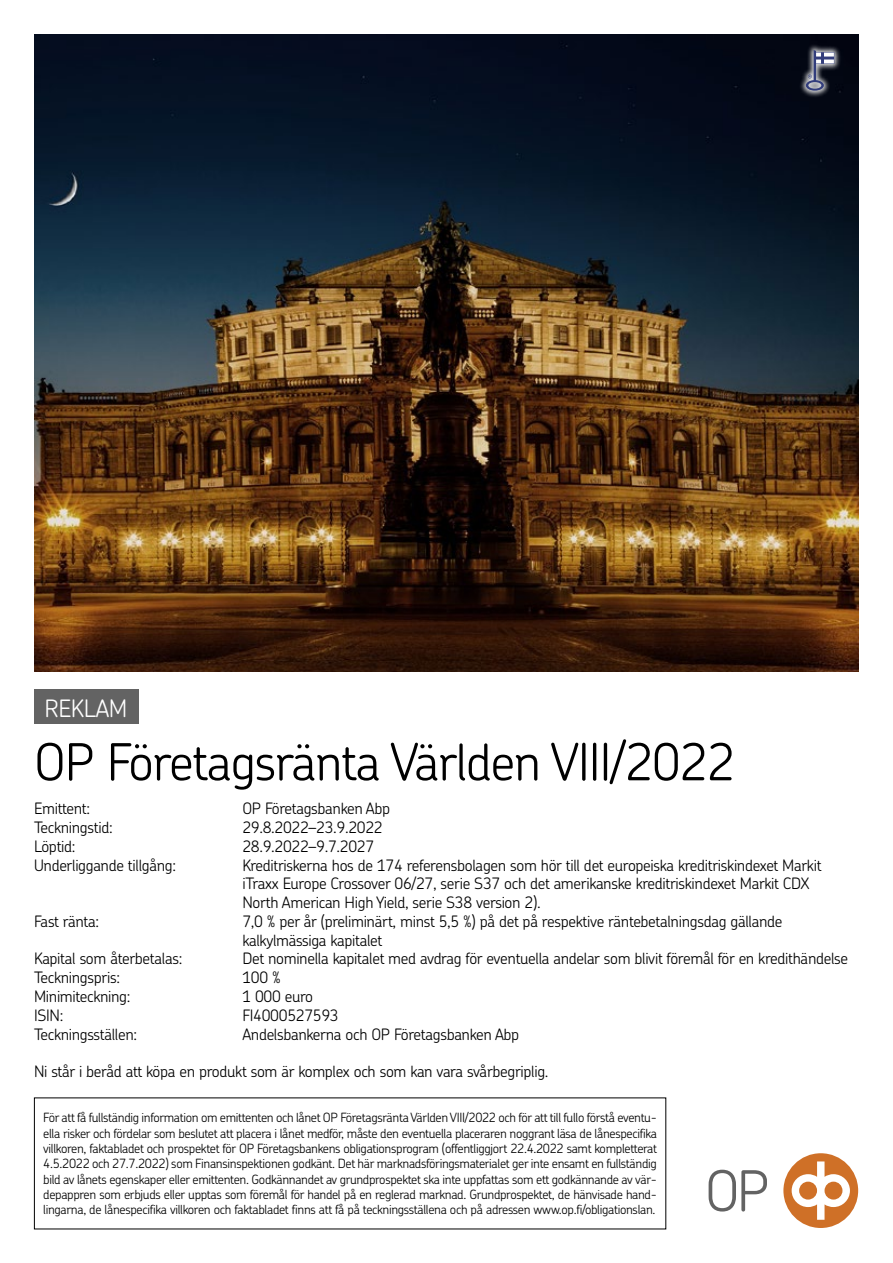
<style>
.page{position:relative;width:893px;height:1263px;background:#fff}
.page>*{position:absolute;margin:0;border:0;box-sizing:border-box;transform-origin:0 0}
.KANNEN_OTSIKKO{font:300 51px "OP Chevin Pro";letter-spacing:-.025em;color:#000}
.Palkin_teksti{font:300 24px "OP Chevin Pro";letter-spacing:-.025em;color:#fff}
.KANNEN_TEKSTI{font:300 15.75px/18.8px "OP Chevin Pro";letter-spacing:-.02em;color:#000}
.kannen_pikkuteksti{font:300 12.75px/15.3px "OP Chevin Pro";letter-spacing:-.025em;color:#000;text-align:justify}
</style>
<div class="page">
<img style="left:34px;top:34px;width:825px;height:638px">
<div style="left:798px;top:43px;width:44px;height:54px;background:#fff;opacity:.84"></div>
<svg style="left:806px;top:50px;width:28px;height:41px"></svg>
<div style="left:34px;top:690px;width:104px;height:34px;background:#636363"></div>
<svg style="left:709px;top:1170px;width:58px;height:41px"></svg>
<div style="left:783px;top:1153px;width:75px;height:75px;background:#cf7027;border-radius:50%"></div>
<svg style="left:792px;top:1161px;width:58px;height:59px"></svg>
<p class="Palkin_teksti" style="left:45px;top:692px;width:84px">REKLAM</p>
<h1 class="KANNEN_OTSIKKO" style="left:34px;top:727px;width:703px">OP Företagsränta Världen VIII/2022</h1>
<p class="KANNEN_TEKSTI" style="left:34px;top:799px;width:58px">Emittent:</p>
<p class="KANNEN_TEKSTI" style="left:242px;top:799px;width:149px">OP Företagsbanken Abp</p>
<p class="KANNEN_TEKSTI" style="left:34px;top:818px;width:80px">Teckningstid:</p>
<p class="KANNEN_TEKSTI" style="left:242px;top:818px;width:142px">29.8.2022–23.9.2022</p>
<p class="KANNEN_TEKSTI" style="left:34px;top:836px;width:43px">Löptid:</p>
<p class="KANNEN_TEKSTI" style="left:242px;top:836px;width:133px">28.9.2022–9.7.2027</p>
<p class="KANNEN_TEKSTI" style="left:34px;top:855px;width:144px">Underliggande tillgång:</p>
<p class="KANNEN_TEKSTI" style="left:242px;top:855px;width:581px">Kreditriskerna hos de 174 referensbolagen som hör till det europeiska kreditriskindexet Markit iTraxx Europe Crossover 06/27, serie S37 och det amerikanske kreditriskindexet Markit CDX<br>North American High Yield, serie S38 version 2).</p>
<p class="KANNEN_TEKSTI" style="left:34px;top:911px;width:67px">Fast ränta:</p>
<p class="KANNEN_TEKSTI" style="left:242px;top:911px;width:542px">7,0 % per år (preliminärt, minst 5,5 %) på det på respektive räntebetalningsdag gällande kalkylmässiga kapitalet</p>
<p class="KANNEN_TEKSTI" style="left:34px;top:949px;width:150px">Kapital som återbetalas:</p>
<p class="KANNEN_TEKSTI" style="left:242px;top:949px;width:607px">Det nominella kapitalet med avdrag för eventuella andelar som blivit föremål för en kredithändelse</p>
<p class="KANNEN_TEKSTI" style="left:34px;top:968px;width:88px">Teckningspris:</p>
<p class="KANNEN_TEKSTI" style="left:242px;top:968px;width:40px">100 %</p>
<p class="KANNEN_TEKSTI" style="left:34px;top:986px;width:98px">Minimiteckning:</p>
<p class="KANNEN_TEKSTI" style="left:242px;top:986px;width:72px">1 000 euro</p>
<p class="KANNEN_TEKSTI" style="left:34px;top:1005px;width:31px">ISIN:</p>
<p class="KANNEN_TEKSTI" style="left:242px;top:1005px;width:98px">FI4000527593</p>
<p class="KANNEN_TEKSTI" style="left:34px;top:1024px;width:105px">Teckningsställen:</p>
<p class="KANNEN_TEKSTI" style="left:242px;top:1024px;width:278px">Andelsbankerna och OP Företagsbanken Abp</p>
<p class="KANNEN_TEKSTI" style="left:34px;top:1061px;width:516px">Ni står i beråd att köpa en produkt som är komplex och som kan vara svårbegriplig.</p>
<p class="kannen_pikkuteksti" style="left:43px;top:1109px;width:615px">För att få fullständig information om emittenten och lånet OP Företagsränta Världen VIII/2022 och för att till fullo förstå eventu&shy;ella risker och fördelar som beslutet att placera i lånet medför, måste den eventuella placeraren noggrant läsa de lånespecifika villkoren, faktabladet och prospektet för OP Företagsbankens obligationsprogram (offentliggjort 22.4.2022 samt kompletterat 4.5.2022 och 27.7.2022) som Finansinspektionen godkänt. Det här marknadsföringsmaterialet ger inte ensamt en fullständig bild av lånets egenskaper eller emittenten. Godkännandet av grundprospektet ska inte uppfattas som ett godkännande av vär&shy;depappren som erbjuds eller upptas som föremål för handel på en reglerad marknad. Grundprospektet, de hänvisade hand&shy;lingarna, de lånespecifika villkoren och faktabladet finns att få på teckningsställena och på adressen www.op.fi/obligationslan.</p>
</div>
